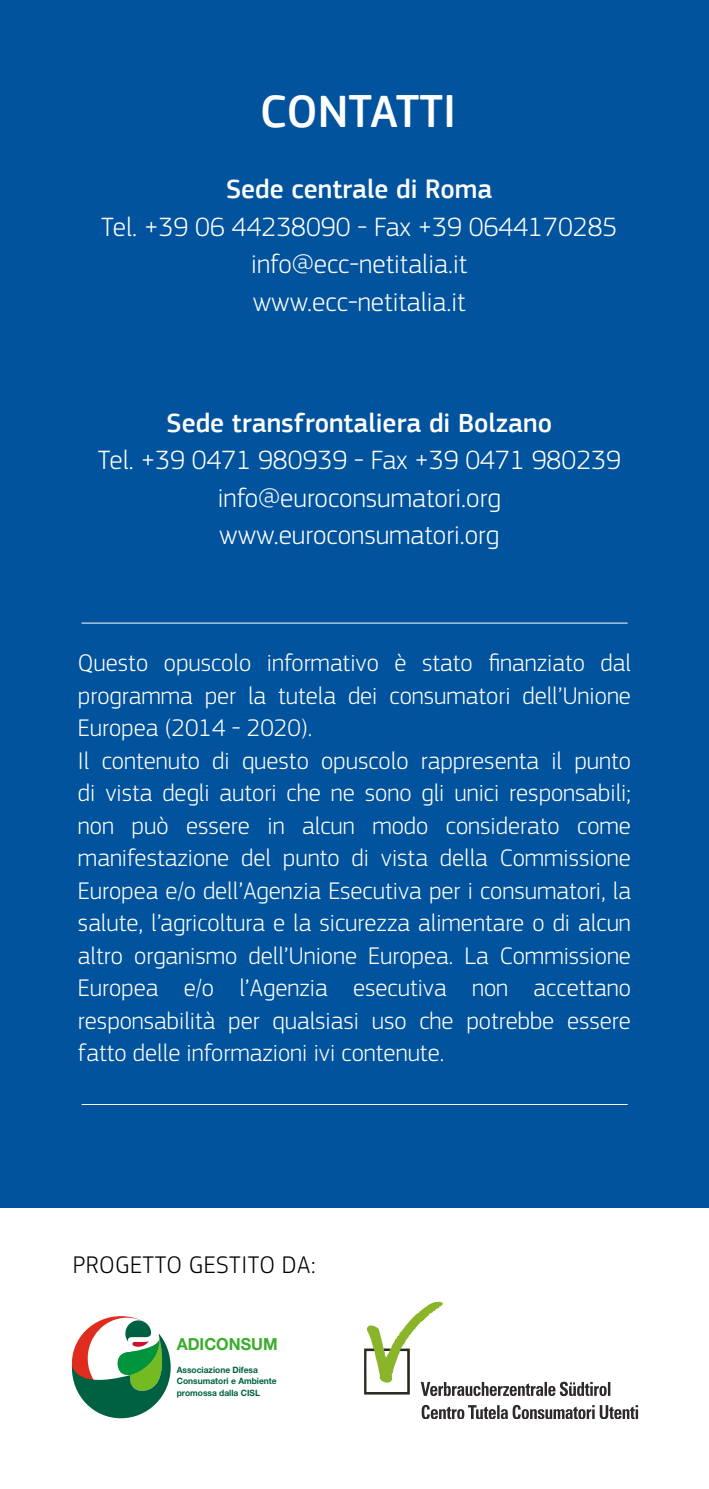
<style>
.page{position:relative;width:709px;height:1489px;background:#fff}
.page>*{position:absolute;margin:0;border:0;box-sizing:border-box;transform-origin:0 0}
.t1{font:500 47.5px "EC Square Sans Pro";color:#fff}
.t2{font:300 27.5px/37.5px "EC Square Sans Pro";color:#fff;text-align:center}
.t3{font:500 27.5px "EC Square Sans Pro";color:#fff}
.t4{font:300 25px/32.5px "EC Square Sans Pro";color:#fff}
.t5{font:300 25px "EC Square Sans Pro";letter-spacing:.02em;color:#000}
.t6{font:700 16.75px "Helvetica Neue";color:#3aad2c}
.t7{font:700 8.75px/11.2px "Helvetica Neue";color:#006142}
</style>
<div class="page">
<div style="left:0;top:0;width:709px;height:1207px;background:#00539c"></div>
<svg style="left:421px;top:1404px;width:217px;height:13px"></svg>
<svg style="left:364px;top:1301px;width:246px;height:94px"></svg>
<svg style="left:71px;top:1316px;width:100px;height:102px"></svg>
<hr style="left:82px;top:1103px;width:545px;height:1px;background:#fff">
<hr style="left:82px;top:622px;width:545px;height:1px;background:#fff">
<h1 class="t1" style="left:260px;top:84px;width:198px">CONTATTI</h1>
<p class="t3" style="left:226px;top:173px;width:268px">Sede centrale di Roma</p>
<p class="t2" style="left:101px;top:208px;width:518px">Tel. +39 06 44238090 - Fax +39 0644170285 info@ecc-netitalia.it<br>www.ecc-netitalia.it</p>
<p class="t3" style="left:167px;top:406px;width:387px">Sede transfrontaliera di Bolzano</p>
<p class="t2" style="left:98px;top:441px;width:524px">Tel. +39 0471 980939 - Fax +39 0471 980239 info@euroconsumatori.org www.euroconsumatori.org</p>
<p class="t4" style="left:78px;top:646px;width:554px">Questo opuscolo informativo è stato finanziato dal programma per la tutela dei consumatori dell’Unione Europea (2014 - 2020).<br>Il contenuto di questo opuscolo rappresenta il punto di vista degli autori che ne sono gli unici responsabili; non può essere in alcun modo considerato come manifestazione del punto di vista della Commissione Europea e/o dell’Agenzia Esecutiva per i consumatori, la salute, l’agricoltura e la sicurezza alimentare o di alcun altro organismo dell’Unione Europea. La Commissione Europea e/o l’Agenzia esecutiva non accettano responsabilità per qualsiasi uso che potrebbe essere fatto delle informazioni ivi contenute.</p>
<p class="t5" style="left:73px;top:1249px;width:244px">PROGETTO GESTITO DA:</p>
<p class="t6" style="left:177px;top:1330px;width:102px">ADICONSUM</p>
<p class="t7" style="left:177px;top:1364px;width:102px">Associazione Difesa<br>Consumatori e Ambiente promossa dalla CISL</p>
</div>
